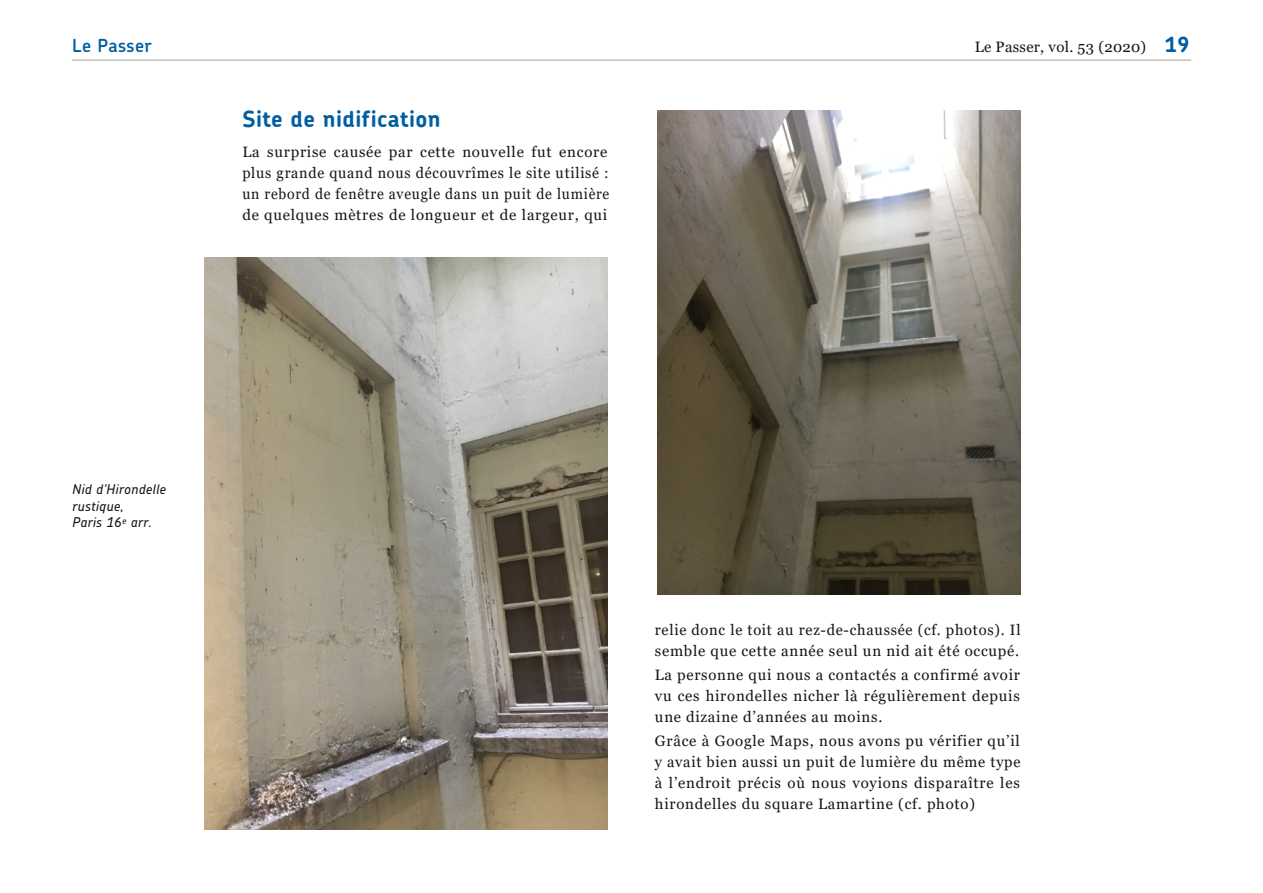
<style>
.page{position:relative;width:1263px;height:893px;background:#fff}
.page>*{position:absolute;margin:0;border:0;box-sizing:border-box;transform-origin:0 0}
.t1{font:700 22.5px "Chevin";letter-spacing:.02em;color:#005fa1}
.t2{font:600 18px "Chevin";letter-spacing:.02em;color:#005fa1}
.t3{font:15px/21px "Georgia";letter-spacing:.05em;color:#171513}
.t4{font:15px "Georgia";letter-spacing:.02em;color:#171513}
.t5{font:italic 500 13.5px/16.5px "Chevin";letter-spacing:.02em;color:#171513}
.s1{font-family:"Chevin";font-weight:700;font-size:21px;color:#005fa1}
</style>
<div class="page">
<hr style="left:72px;top:60px;width:1119px;height:1px;background:#b9b3af">
<img style="left:204px;top:258px;width:404px;height:571px">
<img style="left:658px;top:111px;width:363px;height:483px">
<p class="t2" style="left:72px;top:38px;width:81px">Le Passer</p>
<p class="t4" style="left:975px;top:38px;width:216px">Le Passer, vol. 53 (2020) <span class="s1">19</span></p>
<h1 class="t1" style="left:242px;top:104px;width:200px">Site de nidification</h1>
<p class="t3" style="left:242px;top:142px;width:368px">La surprise causée par cette nouvelle fut encore plus grande quand nous découvrîmes le site utilisé : un rebord de fenêtre aveugle dans un puit de lumière de quelques mètres de longueur et de largeur, qui</p>
<p class="t5" style="left:72px;top:482px;width:95px">Nid d'Hirondelle rustique,<br>Paris 16<sup>e</sup> arr.</p>
<p class="t3" style="left:655px;top:619px;width:367px">relie donc le toit au rez-de-chaussée (cf. photos). Il semble que cette année seul un nid ait été occupé.</p>
<p class="t3" style="left:655px;top:664px;width:366px;text-align:justify">La personne qui nous a contactés a confirmé avoir vu ces hirondelles nicher là régulièrement depuis une dizaine d’années au moins.</p>
<p class="t3" style="left:655px;top:730px;width:367px;text-align:justify">Grâce à Google Maps, nous avons pu vérifier qu’il y avait bien aussi un puit de lumière du même type à l’endroit précis où nous voyions disparaître les hirondelles du square Lamartine (cf. photo)</p>
</div>
